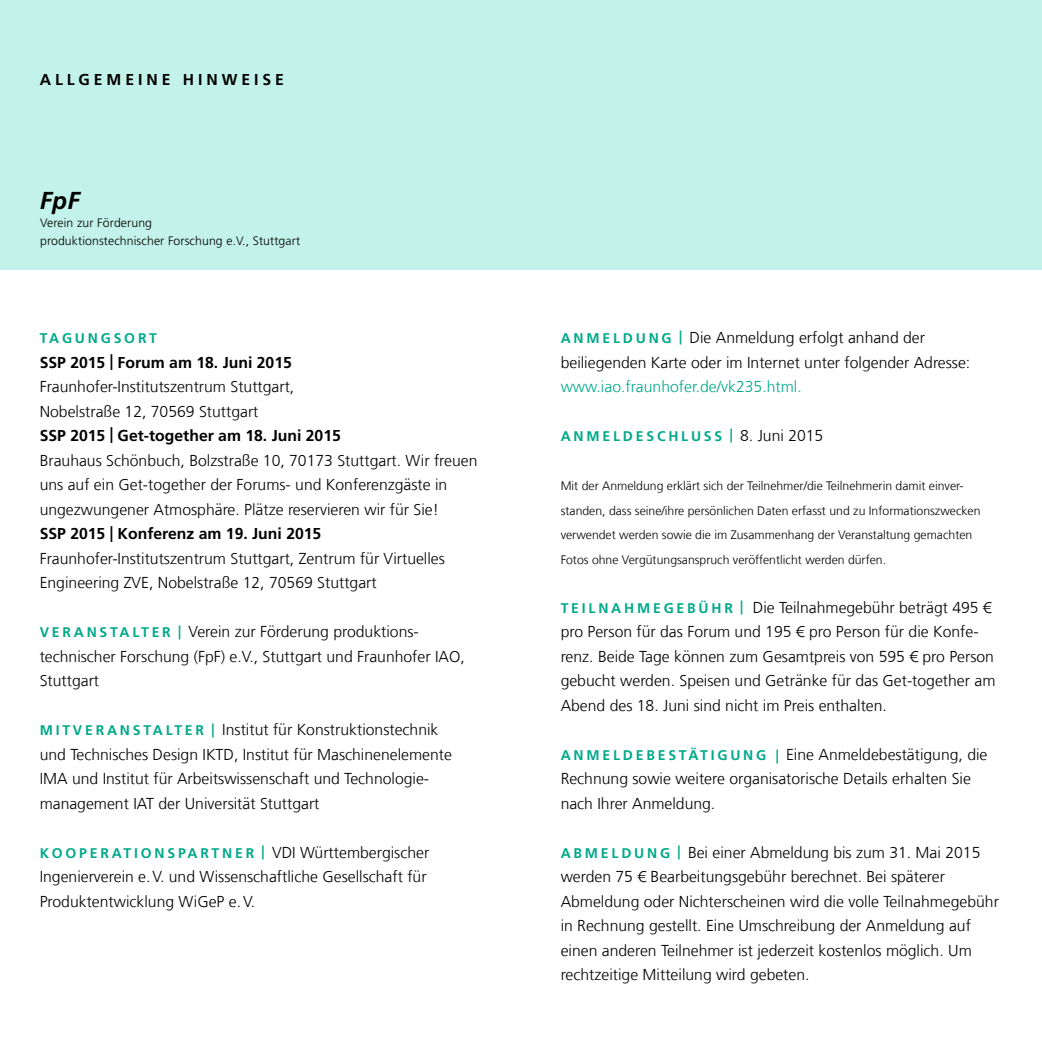
<style>
.page{position:relative;width:1042px;height:1042px;background:#fff}
.page>*{position:absolute;margin:0;border:0;box-sizing:border-box;transform-origin:0 0}
.t1{font:italic 700 24.5px "Frutiger";color:#000}
.t2{font:300 15.75px/24.5px "Frutiger LT Com";color:#000}
.t3{font:700 15.75px "Frutiger LT Com";color:#000}
.t4{font:300 15.75px "Frutiger LT Com";color:#00a98a}
.t5{font:700 15.75px "Frutiger LT Com";letter-spacing:.25em;color:#000}
.t6{font:700 14px "Frutiger LT Com";letter-spacing:.2em;color:#00a98a}
.t7{font:300 12.25px/24.5px "Frutiger LT Com";color:#000}
.s1{font-weight:700;font-size:14px;color:#00a98a}
.s2{font-weight:300;font-size:15.75px;color:#000}
</style>
<div class="page">
<div style="left:0;top:0;width:1042px;height:270px;background:#c3f2ea"></div>
<p class="t5" style="left:40px;top:71px;width:246px">ALLGEM EINE HINWEISE</p>
<h1 class="t1" style="left:40px;top:186px;width:42px">FpF</h1>
<p class="t7" style="left:40px;top:214px;width:261px;line-height:17.5px">Verein zur Förderung<br>produktionstechnischer Forschung e.V., Stuttgart</p>
<p class="t6" style="left:40px;top:330px;width:119px">TAGU NGSO RT</p>
<p class="t3" style="left:40px;top:353px;width:254px">SSP 2015 | FORUM AM 18. JUNI 2015</p>
<p class="t2" style="left:40px;top:375px;width:256px">Fraunhofer-Institutszentrum Stuttgart,<br>Nobelstraße 12, 70569 Stuttgart</p>
<p class="t3" style="left:40px;top:426px;width:303px">SSP 2015 | GET-TOGETHER AM 18. JUNI 2015</p>
<p class="t2" style="left:40px;top:448px;width:439px">Brauhaus Schönbuch, Bolzstraße 10, 70173 Stuttgart. Wir freuen uns auf ein Get-together der Forums- und Konferenzgäste in ungezwungener Atmosphäre. Plätze reservieren wir für Sie!</p>
<p class="t3" style="left:40px;top:524px;width:283px">SSP 2015 | KONFERENZ AM 19. JUNI 2015</p>
<p class="t2" style="left:40px;top:546px;width:407px">Fraunhofer-Institutszentrum Stuttgart, Zentrum für Virtuelles<br>Engineering ZVE, Nobelstraße 12, 70569 Stuttgart</p>
<p class="t2" style="left:40px;top:620px;width:427px"><span class="s1">V E R A N S TA LT E R |</span> Verein zur Förderung produktions&shy;technischer Forschung (FpF) e.V., Stuttgart und Fraunhofer IAO,<br>Stuttgart</p>
<p class="t2" style="left:40px;top:718px;width:414px"><span class="s1">M I T V E R A N S TA LT E R |</span> Institut für Konstruktionstechnik und Technisches Design IKTD, Institut für Maschinenelemente IMA und Institut für Arbeitswissenschaft und Technologie&shy;management IAT der Universität Stuttgart</p>
<p class="t6" style="left:40px;top:845px;width:25px">KOOP</p>
<p class="t2" style="left:40px;top:840px;width:391px;text-indent:50px"><span class="s1">E R AT I O N S PA R T N E R |</span> VDI Württembergischer<br>Ingenierverein e.V. und Wissenschaftliche Gesellschaft für<br>Produktentwicklung WiGeP e.V.</p>
<p class="t2" style="left:561px;top:326px;width:411px"><span class="s1">A N M E L D U N G |</span> Die Anmeldung erfolgt anhand der beiliegenden Karte oder im Internet unter folgender Adresse:</p>
<p class="t4" style="left:561px;top:378px;width:242px">www.iao.fraunhofer.de/vk235.html.</p>
<p class="t6" style="left:561px;top:428px;width:264px">ANM ELDESCH LU SS | <span class="s2">8. Juni 2015</span></p>
<p class="t7" style="left:561px;top:474px;width:421px">Mit der Anmeldung erklärt sich der Teilnehmer/die Teilnehmerin damit einver&shy;standen, dass seine/ihre persönlichen Daten erfasst und zu Informationszwecken verwendet werden sowie die im Zusammenhang der Veranstaltung gemachten Fotos ohne Vergütungsanspruch veröffentlicht werden dürfen.</p>
<p class="t2" style="left:561px;top:595px;width:436px"><span class="s1">T E I L N A HM E G E B ÜH R |</span> Die Teilnahmegebühr beträgt 495 € pro Person für das Forum und 195 € pro Person für die Konfe&shy;renz. Beide Tage können zum Gesamtpreis von 595 € pro Person gebucht werden. Speisen und Getränke für das Get-together am Abend des 18. Juni sind nicht im Preis enthalten.</p>
<p class="t2" style="left:561px;top:742px;width:428px"><span class="s1">A N M E L D E B E S TÄT I G U N G |</span> Eine Anmeldebestätigung, die<br>Rechnung sowie weitere organisatorische Details erhalten Sie nach Ihrer Anmeldung.</p>
<p class="t2" style="left:561px;top:840px;width:440px"><span class="s1">A B M E L D U N G |</span> Bei einer Abmeldung bis zum 31. Mai 2015 werden 75 € Bearbeitungsgebühr berechnet. Bei späterer Abmeldung oder Nichterscheinen wird die volle Teilnahmegebühr in Rechnung gestellt. Eine Umschreibung der Anmeldung auf einen anderen Teilnehmer ist jederzeit kostenlos möglich. Um rechtzeitige Mitteilung wird gebeten.</p>
</div>
